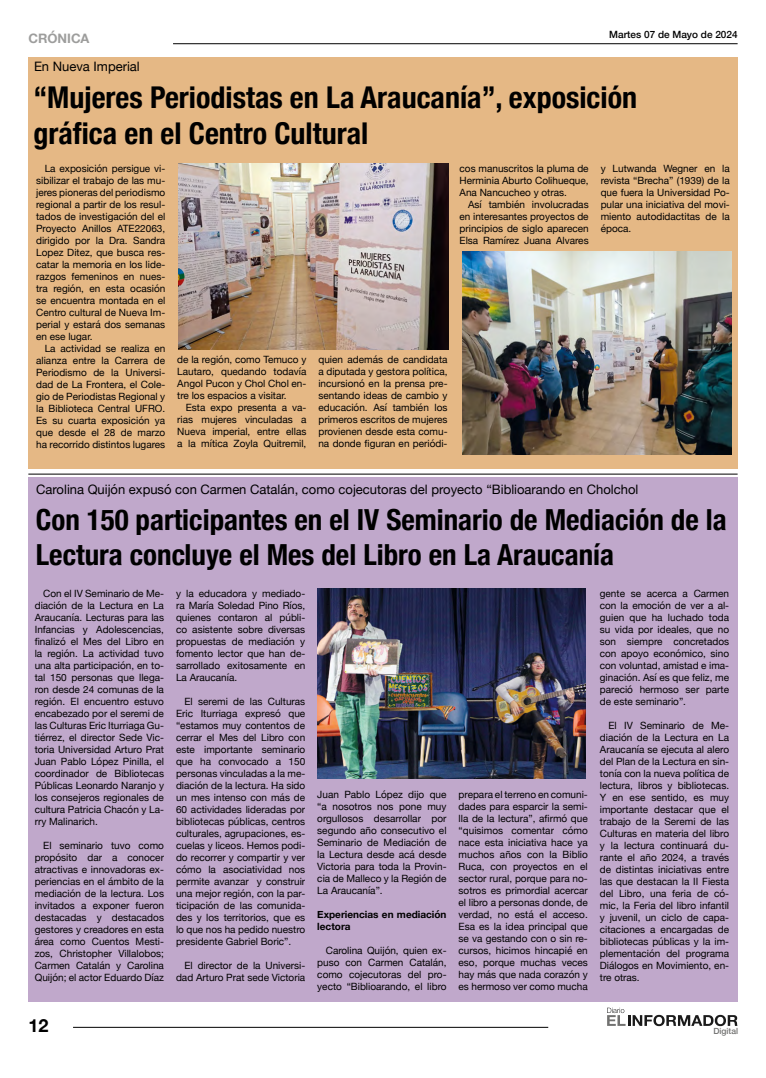
<style>
.page{position:relative;width:766px;height:1078px;background:#fff}
.page>*{position:absolute;margin:0;border:0;box-sizing:border-box;transform-origin:0 0}
.t1{font:700 condensed 30px/36px "Helvetica Neue";color:#000}
.t2{font:700 condensed 29px/34.8px "Helvetica Neue";color:#000}
.t3{font:700 18px "Helvetica Neue";color:#000}
.t4{font:13px "Helvetica Neue";color:#000}
.t5{font:700 13px "Helvetica Neue";color:#9d9d9c}
.t6{font:10px/12px "Helvetica Neue";color:#000;text-align:justify}
.t7{font:700 10px/12px "Helvetica Neue";color:#000}
.t8{font:500 10px "Helvetica Neue";color:#000}
.t9{font:500 8.5px "Helvetica Neue";color:#717170}
</style>
<div class="page">
<hr style="left:173px;top:43px;width:564px;height:1px;background:#000">
<hr style="left:73px;top:1026px;width:475px;height:1px;background:#000">
<svg style="left:607px;top:1007px;width:130px;height:18px"></svg>
<div style="left:28px;top:57px;width:709px;height:411px;background:#e5b885"></div>
<hr style="left:28px;top:474px;width:709px;height:1px;background:#000">
<div style="left:28px;top:477px;width:709px;height:525px;background:#c0a8cb"></div>
<img style="left:317px;top:588px;width:268px;height:189px">
<img style="left:179px;top:164px;width:269px;height:185px">
<img style="left:462px;top:251px;width:269px;height:203px">
<h3 class="t5" style="left:28px;top:28px;width:63px">CRÓNICA</h3>
<h3 class="t4" style="left:34px;top:56px;width:107px">En Nueva Imperial</h3>
<p class="t8" style="left:609px;top:27px;width:130px">Martes 07 de Mayo de 2024</p>
<h1 class="t1" style="left:33px;top:77px;width:605px">“Mujeres Periodistas en La Araucanía”, exposición gráfica en el Centro Cultural</h1>
<p class="t6" style="left:36px;top:163px;width:131px;text-indent:8px">La exposición persigue vi&shy;sibilizar el trabajo de las mu&shy;jeres pioneras del periodismo regional a partir de los resul&shy;tados de investigación del el Proyecto Anillos ATE22063, dirigido por la Dra. Sandra Lopez Ditez, que busca res&shy;catar la memoria en los lide&shy;razgos femeninos en nues&shy;tra región, en esta ocasión se encuentra montada en el Centro cultural de Nueva Im&shy;perial y estará dos semanas en ese lugar.</p>
<p class="t6" style="left:36px;top:343px;width:131px;text-indent:8px">La actividad se realiza en alianza entre la Carrera de Periodismo de la Universi&shy;dad de La Frontera, el Cole&shy;gio de Periodistas Regional y la Biblioteca Central UFRO.<br>Es su cuarta exposición ya que desde el 28 de marzo ha recorrido distintos lugares</p>
<p class="t6" style="left:177px;top:354px;width:131px">de la región, como Temuco y Lautaro, quedando todavía Angol Pucon y Chol Chol en&shy;tre los espacios a visitar.</p>
<p class="t6" style="left:177px;top:402px;width:131px;text-indent:8px">Esta expo presenta a va&shy;rias mujeres vinculadas a Nueva imperial, entre ellas a la mítica Zoyla Quitremil,</p>
<p class="t6" style="left:459px;top:163px;width:131px">cos manuscritos la pluma de Herminia Aburto Colihueque, Ana Nancucheo y otras.</p>
<p class="t6" style="left:459px;top:199px;width:131px;text-indent:8px">Así también involucradas en interesantes proyectos de principios de siglo aparecen Elsa Ramírez Juana Alvares</p>
<p class="t6" style="left:600px;top:163px;width:131px">y Lutwanda Wegner en la revista “Brecha” (1939) de la que fuera la Universidad Po&shy;pular una iniciativa del movi&shy;miento autodidactitas de la época.</p>
<p class="t6" style="left:318px;top:354px;width:131px">quien además de candidata a diputada y gestora política, incursionó en la prensa pre&shy;sentando ideas de cambio y educación. Así también los primeros escritos de mujeres provienen desde esta comu&shy;na donde figuran en periódi-</p>
<h3 class="t4" style="left:36px;top:480px;width:603px">Carolina Quijón expusó con Carmen Catalán, como cojecutoras del proyecto “Biblioarando en Cholchol</h3>
<h2 class="t2" style="left:36px;top:500px;width:692px">Con 150 participantes en el IV Seminario de Mediación de la<br>Lectura concluye el Mes del Libro en La Araucanía</h2>
<p class="t6" style="left:35px;top:588px;width:131px;text-indent:8px">Con el IV Seminario de Me&shy;diación de la Lectura en La Araucanía. Lecturas para las Infancias y Adolescencias, finalizó el Mes del Libro en la región. La actividad tuvo una alta participación, en to&shy;tal 150 personas que llega&shy;ron desde 24 comunas de la región. El encuentro estuvo encabezado por el seremi de las Culturas Eric Iturriaga Gu&shy;tiérrez, el director Sede Vic&shy;toria Universidad Arturo Prat Juan Pablo López Pinilla, el coordinador de Bibliotecas Públicas Leonardo Naranjo y los consejeros regionales de cultura Patricia Chacón y La&shy;rry Malinarich.</p>
<p class="t6" style="left:35px;top:840px;width:131px;text-indent:8px">El seminario tuvo como propósito dar a conocer atractivas e innovadoras ex&shy;periencias en el ámbito de la mediación de la lectura. Los invitados a exponer fueron destacadas y destacados gestores y creadores en esta área como Cuentos Mesti&shy;zos, Christopher Villalobos; Carmen Catalán y Carolina Quijón; el actor Eduardo Díaz</p>
<h3 class="t3" style="left:28px;top:1011px;width:22px">12</h3>
<p class="t6" style="left:176px;top:588px;width:131px">y la educadora y mediado&shy;ra María Soledad Pino Ríos, quienes contaron al públi&shy;co asistente sobre diversas propuestas de mediación y fomento lector que han de&shy;sarrollado exitosamente en La Araucanía.</p>
<p class="t6" style="left:176px;top:696px;width:131px;text-indent:9px">El seremi de las Culturas Eric Iturriaga expresó que “estamos muy contentos de cerrar el Mes del Libro con este importante seminario que ha convocado a 150 personas vinculadas a la me&shy;diación de la lectura. Ha sido un mes intenso con más de 60 actividades lideradas por bibliotecas públicas, centros culturales, agrupaciones, es&shy;cuelas y liceos. Hemos podi&shy;do recorrer y compartir y ver cómo la asociatividad nos permite avanzar y construir una mejor región, con la par&shy;ticipación de las comunida&shy;des y los territorios, que es lo que nos ha pedido nuestro presidente Gabriel Boric”.</p>
<p class="t6" style="left:176px;top:960px;width:131px;text-align:right">El director de la Universi&shy;dad Arturo Prat sede Victoria</p>
<p class="t6" style="left:317px;top:788px;width:131px">Juan Pablo López dijo que “a nosotros nos pone muy orgullosos desarrollar por segundo año consecutivo el Seminario de Mediación de la Lectura desde acá desde Victoria para toda la Provin&shy;cia de Malleco y la Región de La Araucanía”.</p>
<p class="t7" style="left:317px;top:908px;width:131px">Experiencias en mediación lectora</p>
<p class="t6" style="left:317px;top:944px;width:131px;text-indent:8px">Carolina Quijón, quien ex&shy;puso con Carmen Catalán, como cojecutoras del pro&shy;yecto “Biblioarando, el libro</p>
<p class="t6" style="left:458px;top:788px;width:131px">prepara el terreno en comuni&shy;dades para esparcir la semi&shy;lla de la lectura”, afirmó que “quisimos comentar cómo nace esta iniciativa hace ya muchos años con la Biblio Ruca, con proyectos en el sector rural, porque para no&shy;sotros es primordial acercar el libro a personas donde, de verdad, no está el acceso.<br>Esa es la idea principal que se va gestando con o sin re&shy;cursos, hicimos hincapié en eso, porque muchas veces hay más que nada corazón y es hermoso ver como mucha</p>
<p class="t6" style="left:599px;top:588px;width:131px">gente se acerca a Carmen con la emoción de ver a al&shy;guien que ha luchado toda su vida por ideales, que no son siempre concretados con apoyo económico, sino con voluntad, amistad e ima&shy;ginación. Así es que feliz, me pareció hermoso ser parte de este seminario”.</p>
<p class="t6" style="left:599px;top:720px;width:131px;text-indent:8px">El IV Seminario de Me&shy;diación de la Lectura en La Araucanía se ejecuta al alero del Plan de la Lectura en sin&shy;tonía con la nueva política de lectura, libros y bibliotecas.<br>Y en ese sentido, es muy importante destacar que el trabajo de la Seremi de las Culturas en materia del libro y la lectura continuará du&shy;rante el año 2024, a través de distintas iniciativas entre las que destacan la II Fiesta del Libro, una feria de có&shy;mic, la Feria del libro infantil y juvenil, un ciclo de capa&shy;citaciones a encargadas de bibliotecas públicas y la im&shy;plementación del programa Diálogos en Movimiento, en&shy;tre otras.</p>
<p class="t9" style="left:713px;top:1023px;width:26px">Digital</p>
</div>
